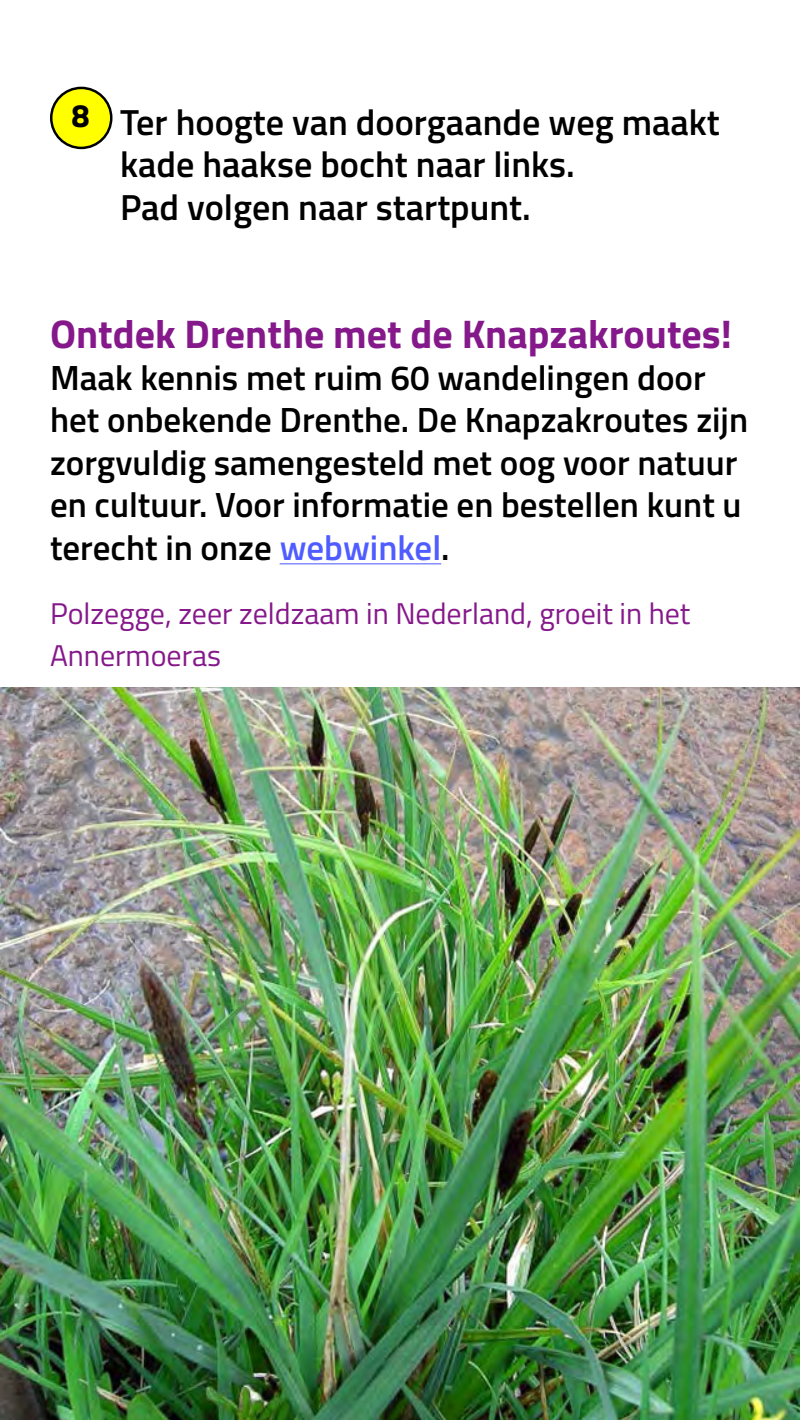
<style>
.page{position:relative;width:800px;height:1420px;background:#fff}
.page>*{position:absolute;margin:0;border:0;box-sizing:border-box;transform-origin:0 0}
.t1{font:700 40px "Titillium";color:#85188a}
.t2{font:600 36.25px/42.5px "Titillium";color:#000}
.t3{font:600 35px/42.5px "Titillium";color:#000}
.t4{font:30px/42.5px "Titillium";color:#85188a}
.s1{color:#4f5cff}
</style>
<div class="page">
<hr style="left:280px;top:563px;width:161px;height:1px;background:#4f5cff">
<div style="left:51px;top:88px;width:60px;height:60px;background:#ff0;border-radius:50%"></div>
<div style="left:50px;top:87px;width:62px;height:62px;border:2px solid #000;border-radius:50%"></div>
<img style="left:0;top:688px;width:800px;height:732px">
<p class="t2" style="left:120px;top:99px;width:601px;text-indent:-48px"><sup>8</sup> Ter hoogte van doorgaande weg maakt kade haakse bocht naar links.<br>Pad volgen naar startpunt.</p>
<p class="t1" style="left:50px;top:303px;width:684px">Ontdek Drenthe met de Knapzakroutes!</p>
<p class="t3" style="left:50px;top:355px;width:700px">Maak kennis met ruim 60 wandelingen door het onbekende Drenthe. De Knapzakroutes zijn zorgvuldig samengesteld met oog voor natuur en cultuur. Voor informatie en bestellen kunt u terecht in onze <span class="s1">webwinkel</span>.</p>
<p class="t4" style="left:50px;top:591px;width:642px">Polzegge, zeer zeldzaam in Nederland, groeit in het<br>Annermoeras</p>
</div>
